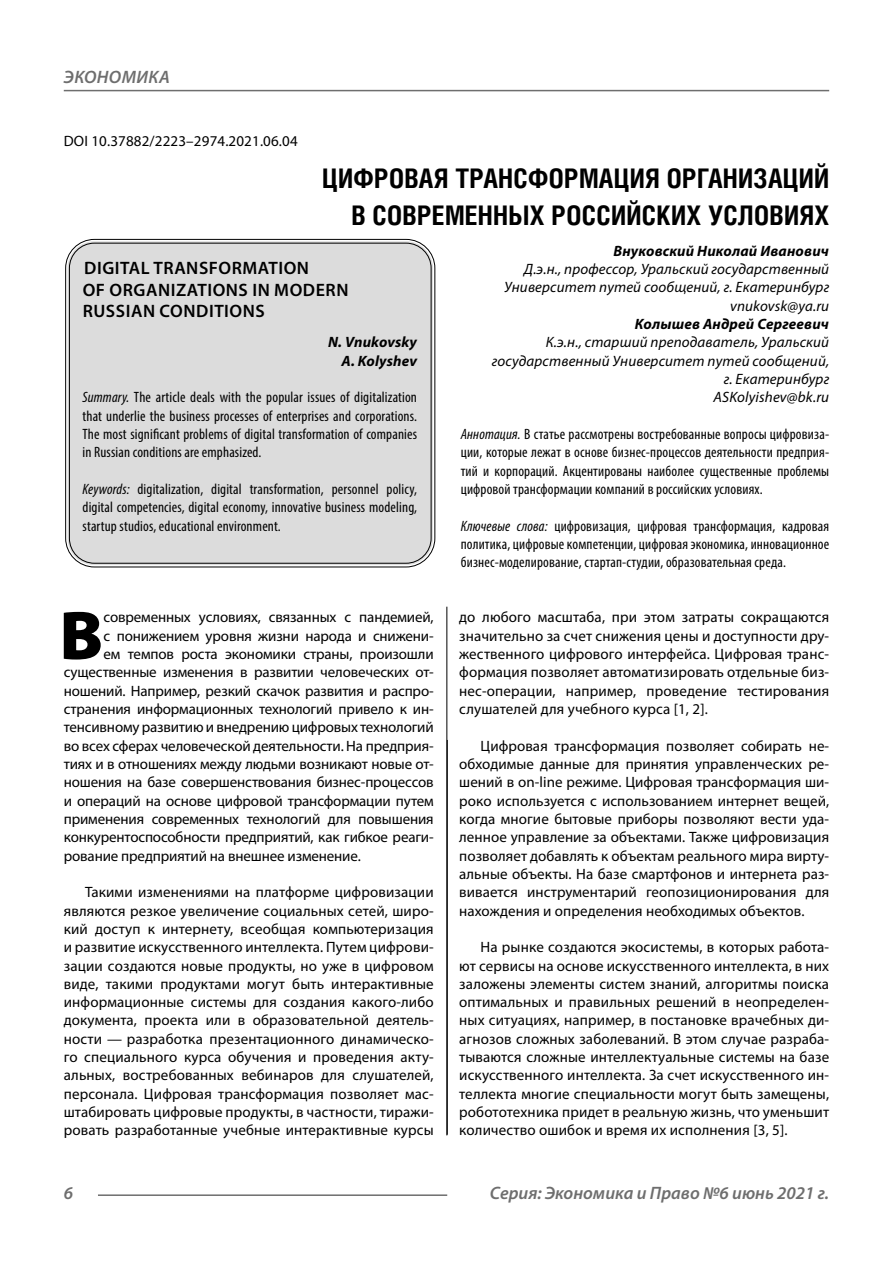
<style>
.page{position:relative;width:893px;height:1263px;background:#fff}
.page>*{position:absolute;margin:0;border:0;box-sizing:border-box;transform-origin:0 0}
.Bukvica{font:900 69.3px "Myriad Pro";color:#000}
.Header{font:700 27px/37.5px "Helios Cond C";letter-spacing:.01em;color:#000;text-align:right}
.Header-eng{font:600 18px/21.6px "Myriad Pro";letter-spacing:.03em;color:#000}
.t1{font:italic 600 18px "Myriad Pro";color:#6e6e6e}
.Normal{font:15px/18.3px "Myriad Pro";letter-spacing:.01em;color:#000;text-align:justify}
.Bukvica-2{font:15px "Myriad Pro";letter-spacing:-.01em;color:#000}
.Annotation-rus{font:condensed 15px/18.3px "Myriad Pro";letter-spacing:.01em;color:#000;text-align:justify}
.Annotation-eng{font:condensed 15px/18.3px "Myriad Pro";letter-spacing:.01em;color:#000;text-align:justify}
.Author-doc{font:italic 15px/18.3px "Myriad Pro";letter-spacing:.01em;color:#000;text-align:right}
.Author{font:italic 700 15px "Myriad Pro";letter-spacing:.01em;color:#000}
.DOI{font:15px "Myriad Pro";letter-spacing:.01em;color:#000}
.Author-email{font:italic 15px "Myriad Pro";letter-spacing:.01em;color:#000}
.Author-eng{font:italic 700 15px "Myriad Pro";letter-spacing:.005em;color:#000}
.s1{font-style:italic}
</style>
<div class="page">
<hr style="left:446px;top:586px;width:1px;height:549px;background:#000">
<hr style="left:447px;top:740px;width:1px;height:395px;background:#000">
<div style="left:68px;top:241px;width:365px;height:324px;background:#dcdcdc;border-radius:27px"></div>
<div style="left:65px;top:239px;width:370px;height:328px;border:1px solid #000;border-radius:29px"></div>
<div style="left:69px;top:243px;width:362px;height:321px;border:1px solid #000;border-radius:25px"></div>
<hr style="left:98px;top:1194px;width:349px;height:2px;background:#6e6e6e">
<hr style="left:64px;top:90px;width:765px;height:1px;background:#6e6e6e">
<p class="t1" style="left:64px;top:66px;width:24px">Экономика</p>
<p class="DOI" style="left:64px;top:132px;width:235px">DOI 10.37882/2223–2974.2021.06.04</p>
<p class="Header" style="left:322px;top:159px;width:508px">ЦИФРОВАЯ ТРАНСФОРМАЦИЯ ОРГАНИЗАЦИЙ<br>В СОВРЕМЕННЫХ РОССИЙСКИХ УСЛОВИЯХ</p>
<p class="Author" style="left:613px;top:241px;width:217px">Внуковский Николай Иванович</p>
<p class="Author-doc" style="left:504px;top:260px;width:327px">Д.э.н., профессор, Уральский государственный<br>Университет путей сообщений, г. Екатеринбург</p>
<p class="Author-email" style="left:730px;top:296px;width:101px">vnukovsk@ya.ru</p>
<p class="Author" style="left:635px;top:314px;width:196px">Колышев Андрей Сергеевич</p>
<p class="Author-doc" style="left:492px;top:333px;width:339px">К.э.н., старший преподаватель, Уральский государственный Университет путей сообщений, г. Екатеринбург</p>
<p class="Author-email" style="left:713px;top:388px;width:117px">ASKolyishev@bk.ru</p>
<p class="Annotation-rus" style="left:461px;top:425px;width:370px"><span class="s1">Аннотация.</span> В статье рассмотрены востребованные вопросы цифровиза&shy;ции, которые лежат в основе бизнес-процессов деятельности предприя&shy;тий и корпораций. Акцентированы наиболее существенные проблемы цифровой трансформации компаний в российских условиях.</p>
<p class="Annotation-rus" style="left:461px;top:516px;width:370px"><span class="s1">Ключевые слова:</span> цифровизация, цифровая трансформация, кадровая политика, цифровые компетенции, цифровая экономика, инновационное бизнес-моделирование, стартап-студии, образовательная среда.</p>
<p class="Header-eng" style="left:83px;top:257px;width:267px">DIGITAL TRANSFORMATION<br>OF ORGANIZATIONS IN MODERN<br>RUSSIAN CONDITIONS</p>
<p class="Author-eng" style="left:328px;top:333px;width:90px">N. Vnukovsky</p>
<p class="Author-eng" style="left:342px;top:351px;width:77px">A. Kolyshev</p>
<p class="Annotation-eng" style="left:83px;top:388px;width:336px"><span class="s1">Summary.</span> The article deals with the popular issues of digitalization that underlie the business processes of enterprises and corporations.<br>The most significant problems of digital transformation of companies in Russian conditions are emphasized.</p>
<p class="Annotation-eng" style="left:83px;top:480px;width:336px"><span class="s1">Keywords:</span> digitalization, digital transformation, personnel policy, digital competencies, digital economy, innovative business modeling, startup studios, educational environment.</p>
<p class="Bukvica" style="left:59px;top:589px;width:45px">В</p>
<p class="Bukvica-2" style="left:104px;top:608px;width:332px">современных условиях, связанных с пандемией,</p>
<p class="Bukvica-2" style="left:104px;top:626px;width:332px">с понижением уровня жизни народа и снижени-</p>
<p class="Bukvica-2" style="left:104px;top:645px;width:332px">ем темпов роста экономики страны, произошли</p>
<p class="Bukvica-2" style="left:64px;top:663px;width:371px">существенные изменения в развитии человеческих от-</p>
<p class="Bukvica-2" style="left:64px;top:681px;width:371px">ношений. Например, резкий скачок развития и распро-</p>
<p class="Bukvica-2" style="left:64px;top:700px;width:371px">странения информационных технологий привело к ин-</p>
<p class="Bukvica-2" style="left:64px;top:718px;width:371px">тенсивному развитию и внедрению цифровых технологий</p>
<p class="Bukvica-2" style="left:64px;top:736px;width:371px">во всех сферах человеческой деятельности. На предприя-</p>
<p class="Bukvica-2" style="left:64px;top:755px;width:371px">тиях и в отношениях между людьми возникают новые от-</p>
<p class="Bukvica-2" style="left:64px;top:773px;width:371px">ношения на базе совершенствования бизнес-процессов</p>
<p class="Bukvica-2" style="left:64px;top:791px;width:371px">и операций на основе цифровой трансформации путем</p>
<p class="Bukvica-2" style="left:64px;top:810px;width:371px">применения современных технологий для повышения</p>
<p class="Bukvica-2" style="left:64px;top:828px;width:371px">конкурентоспособности предприятий, как гибкое реаги-</p>
<p class="Bukvica-2" style="left:64px;top:846px;width:297px">рование предприятий на внешнее изменение.</p>
<p class="Normal" style="left:64px;top:883px;width:371px;text-indent:21px">Такими изменениями на платформе цифровизации являются резкое увеличение социальных сетей, широ&shy;кий доступ к интернету, всеобщая компьютеризация и развитие искусственного интеллекта. Путем цифрови&shy;зации создаются новые продукты, но уже в цифровом виде, такими продуктами могут быть интерактивные информационные системы для создания какого-либо документа, проекта или в образовательной деятель&shy;ности — разработка презентационного динамическо&shy;го специального курса обучения и проведения акту&shy;альных, востребованных вебинаров для слушателей, персонала. Цифровая трансформация позволяет мас&shy;штабировать цифровые продукты, в частности, тиражи&shy;ровать разработанные учебные интерактивные курсы</p>
<p class="Normal" style="left:459px;top:608px;width:371px">до любого масштаба, при этом затраты сокращаются значительно за счет снижения цены и доступности дру&shy;жественного цифрового интерфейса. Цифровая транс&shy;формация позволяет автоматизировать отдельные биз&shy;нес-операции, например, проведение тестирования слушателей для учебного курса [1, 2].</p>
<p class="Normal" style="left:459px;top:736px;width:371px;text-indent:21px">Цифровая трансформация позволяет собирать не&shy;обходимые данные для принятия управленческих ре&shy;шений в on-line режиме. Цифровая трансформация ши&shy;роко используется с использованием интернет вещей, когда многие бытовые приборы позволяют вести уда&shy;ленное управление за объектами. Также цифровизация позволяет добавлять к объектам реального мира вирту&shy;альные объекты. На базе смартфонов и интернета раз&shy;вивается инструментарий геопозиционирования для нахождения и определения необходимых объектов.</p>
<p class="Normal" style="left:459px;top:938px;width:371px;text-indent:21px">На рынке создаются экосистемы, в которых работа&shy;ют сервисы на основе искусственного интеллекта, в них заложены элементы систем знаний, алгоритмы поиска оптимальных и правильных решений в неопределен&shy;ных ситуациях, например, в постановке врачебных ди&shy;агнозов сложных заболеваний. В этом случае разраба&shy;тываются сложные интеллектуальные системы на базе искусственного интеллекта. За счет искусственного ин&shy;теллекта многие специальности могут быть замещены, робототехника придет в реальную жизнь, что уменьшит количество ошибок и время их исполнения [3, 5].</p>
<p class="t1" style="left:64px;top:1182px;width:11px">6</p>
<p class="t1" style="left:490px;top:1182px;width:341px">Серия: Экономика и Право №6 июнь 2021 г.</p>
</div>
